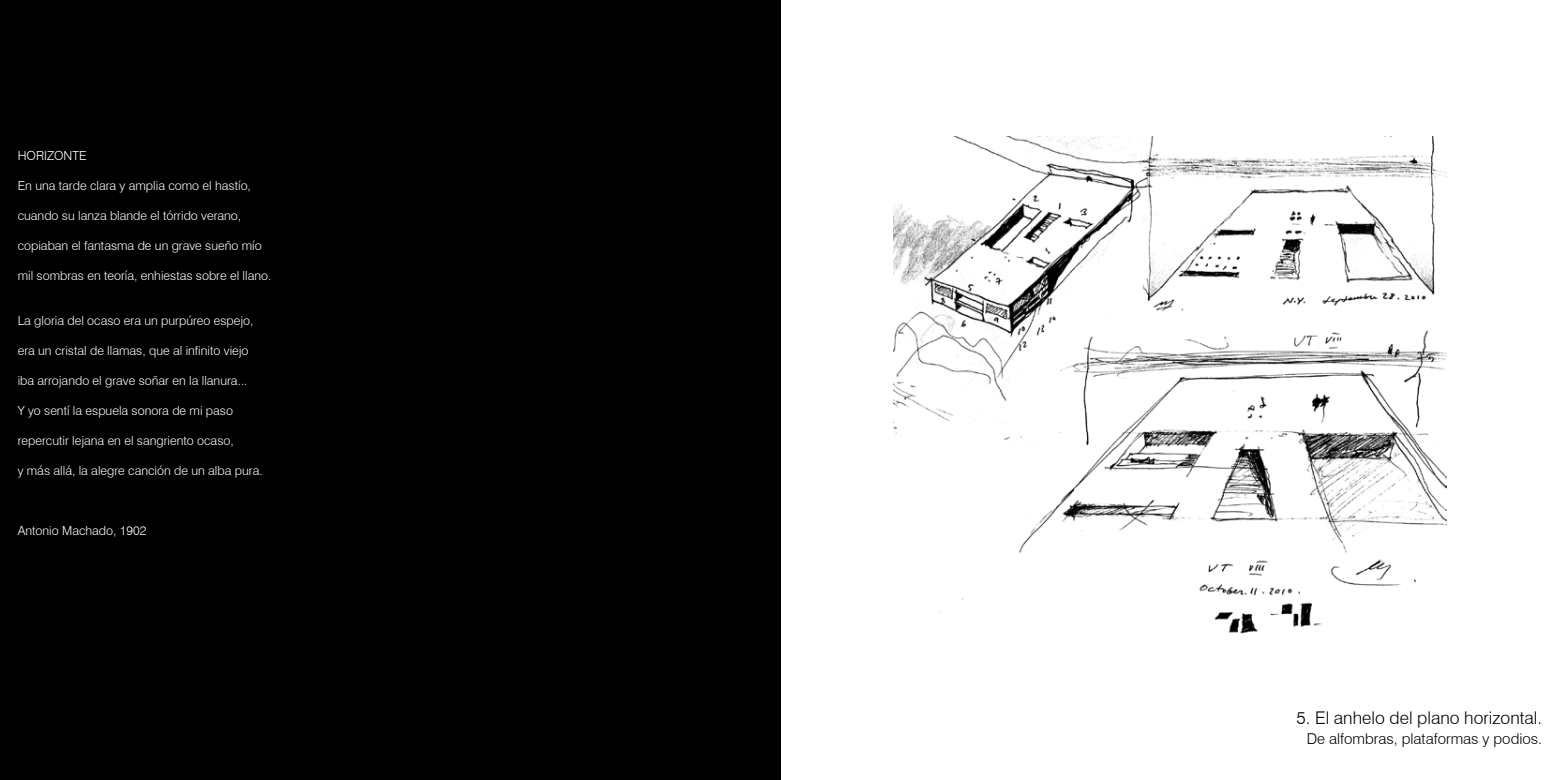
<style>
.page{position:relative;width:1560px;height:780px;background:#fff}
.page>*{position:absolute;margin:0;border:0;box-sizing:border-box;transform-origin:0 0}
.t1{font:300 17.5px "Swiss 721 BT";color:#000}
.t2{font:300 15px "Swiss 721 BT";color:#000}
.t3{font:300 12.5px "Swiss 721 BT";color:#fff}
</style>
<div class="page">
<img style="left:893px;top:136px;width:553px;height:498px">
<div style="left:0;top:0;width:780px;height:780px;background:#000"></div>
<p class="t3" style="left:18px;top:148px;width:70px">HORIZONTE</p>
<p class="t3" style="left:18px;top:178px;width:235px">En una tarde clara y amplia como el hastío,</p>
<p class="t3" style="left:18px;top:208px;width:225px">cuando su lanza blande el tórrido verano,</p>
<p class="t3" style="left:18px;top:238px;width:245px">copiaban el fantasma de un grave sueño mío</p>
<p class="t3" style="left:18px;top:268px;width:255px">mil sombras en teoría, enhiestas sobre el llano.</p>
<p class="t3" style="left:18px;top:313px;width:237px">La gloria del ocaso era un purpúreo espejo,</p>
<p class="t3" style="left:18px;top:343px;width:232px">era un cristal de llamas, que al infinito viejo</p>
<p class="t3" style="left:18px;top:373px;width:231px">iba arrojando el grave soñar en la llanura...</p>
<p class="t3" style="left:18px;top:403px;width:217px">Y yo sentí la espuela sonora de mi paso</p>
<p class="t3" style="left:18px;top:433px;width:217px">repercutir lejana en el sangriento ocaso,</p>
<p class="t3" style="left:18px;top:463px;width:246px">y más allá, la alegre canción de un alba pura.</p>
<p class="t3" style="left:18px;top:523px;width:130px">Antonio Machado, 1902</p>
<h1 class="t1" style="left:1296px;top:707px;width:247px">5. El anhelo del plano horizontal.</h1>
<p class="t2" style="left:1306px;top:729px;width:237px">De alfombras, plataformas y podios.</p>
</div>
